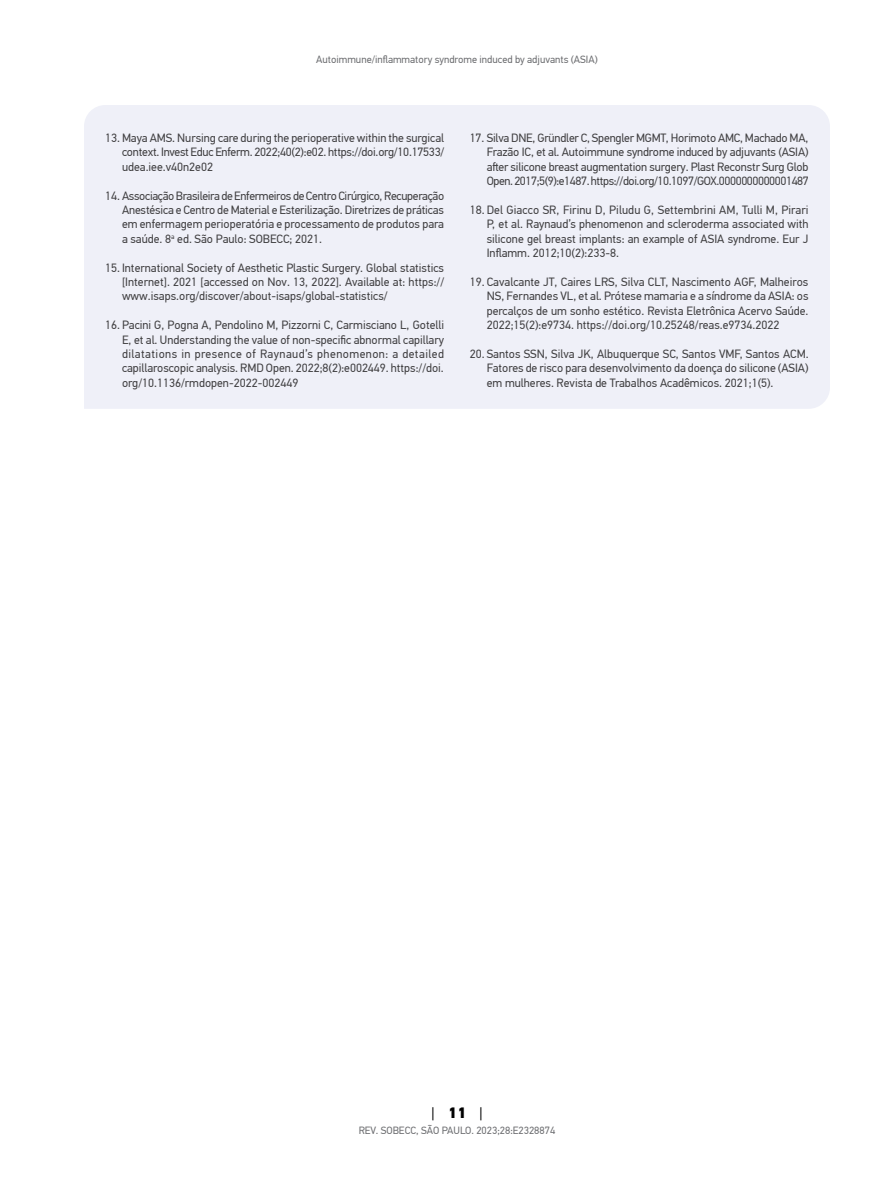
<style>
.page{position:relative;width:893px;height:1191px;background:#fff}
.page>*{position:absolute;margin:0;border:0;box-sizing:border-box;transform-origin:0 0}
.t1{font:15px "PF Din Text Pro";color:#000}
.t2{font:12px/14.4px "PF Din Text Pro";color:#414042;text-align:justify}
.t3{font:10.5px "PF Din Text Pro";color:#6d6e71}
.s1{font-weight:900}
</style>
<div class="page">
<div style="left:84px;top:105px;width:746px;height:304px;background:#eff0f8"></div>
<p class="t3" style="left:316px;top:53px;width:283px">Autoimmune/inflammatory syndrome induced by adjuvants (ASIA)</p>
<p class="t2" style="left:122px;top:131px;width:324px;text-indent:-17px">13. Maya AMS. Nursing care during the perioperative within the surgical context. Invest Educ Enferm. 2022;40(2):e02. https://doi.org/10.17533/ udea.iee.v40n2e02</p>
<p class="t2" style="left:122px;top:188px;width:324px;text-indent:-17px">14. Associação Brasileira de Enfermeiros de Centro Cirúrgico, Recuperação Anestésica e Centro de Material e Esterilização. Diretrizes de práticas em enfermagem perioperatória e processamento de produtos para a saúde. 8<sup>a</sup> ed. São Paulo: SOBECC; 2021.</p>
<p class="t2" style="left:122px;top:260px;width:324px;text-indent:-17px">15. International Society of Aesthetic Plastic Surgery. Global statistics [Internet]. 2021 [accessed on Nov. 13, 2022]. Available at: https:// www.isaps.org/discover/about-isaps/global-statistics/</p>
<p class="t2" style="left:122px;top:318px;width:323px;text-indent:-17px">16. Pacini G, Pogna A, Pendolino M, Pizzorni C, Carmisciano L, Gotelli E, et al. Understanding the value of non-specific abnormal capillary dilatations in presence of Raynaud’s phenomenon: a detailed capillaroscopic analysis. RMD Open. 2022;8(2):e002449. https://doi. org/10.1136/rmdopen-2022-002449</p>
<p class="t2" style="left:487px;top:131px;width:324px;text-indent:-17px">17. Silva DNE, Gründler C, Spengler MGMT, Horimoto AMC, Machado MA, Frazão IC, et al. Autoimmune syndrome induced by adjuvants (ASIA) after silicone breast augmentation surgery. Plast Reconstr Surg Glob Open. 2017;5(9):e1487. https://doi.org/10.1097/GOX.0000000000001487</p>
<p class="t2" style="left:487px;top:203px;width:323px;text-indent:-17px">18. Del Giacco SR, Firinu D, Piludu G, Settembrini AM, Tulli M, Pirari P, et al. Raynaud’s phenomenon and scleroderma associated with silicone gel breast implants: an example of ASIA syndrome. Eur J Inflamm. 2012;10(2):233-8.</p>
<p class="t2" style="left:487px;top:275px;width:323px;text-indent:-17px">19. Cavalcante JT, Caires LRS, Silva CLT, Nascimento AGF, Malheiros NS, Fernandes VL, et al. Prótese mamaria e a síndrome da ASIA: os percalços de um sonho estético. Revista Eletrônica Acervo Saúde.<br>2022;15(2):e9734. https://doi.org/10.25248/reas.e9734.2022</p>
<p class="t2" style="left:487px;top:347px;width:323px;text-indent:-17px">20. Santos SSN, Silva JK, Albuquerque SC, Santos VMF, Santos ACM.<br>Fatores de risco para desenvolvimento da doença do silicone (ASIA) em mulheres. Revista de Trabalhos Acadêmicos. 2021;1(5).</p>
<p class="t1" style="left:431px;top:1103px;width:53px">| <span class="s1">11</span> |</p>
<p class="t3" style="left:359px;top:1124px;width:198px">REV. SOBECC, SÃO PAULO. 2023;28:E2328874</p>
</div>
